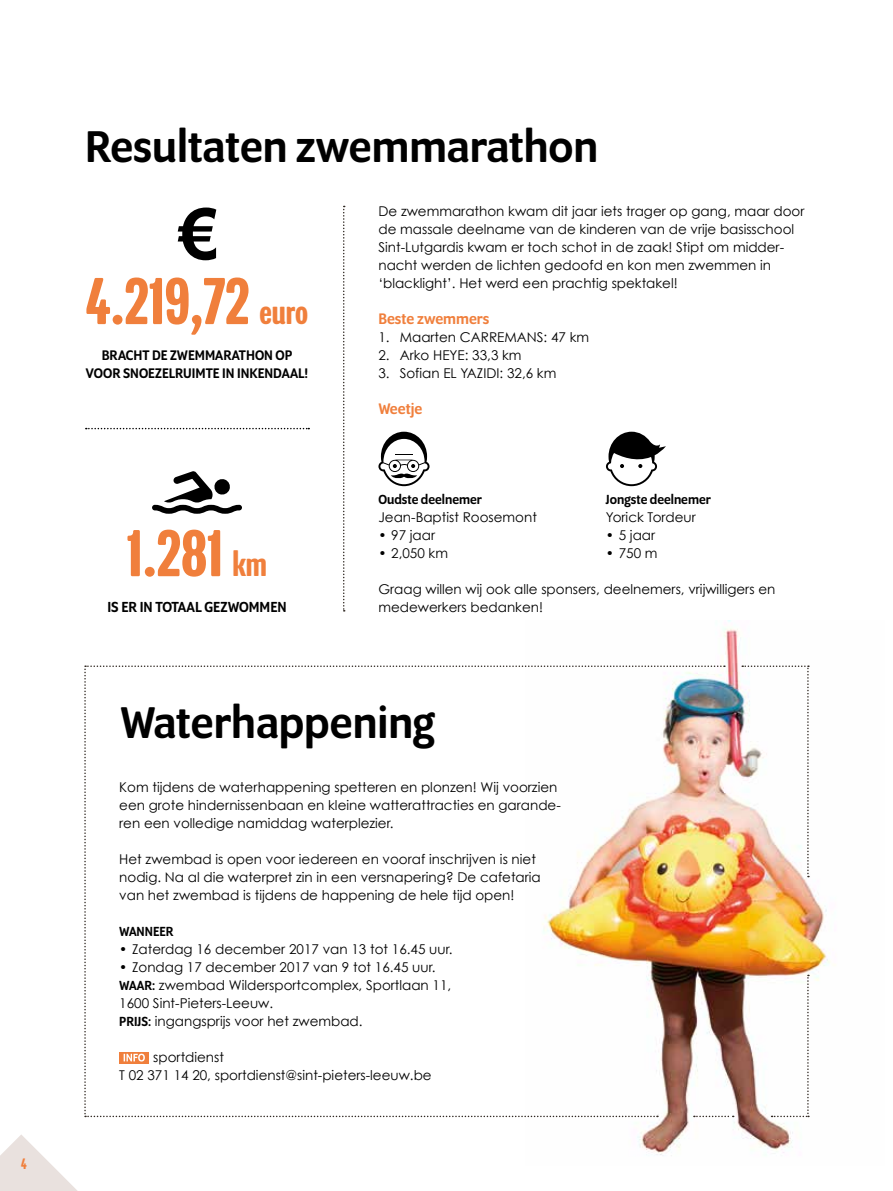
<style>
.page{position:relative;width:893px;height:1191px;background:#fff}
.page>*{position:absolute;margin:0;border:0;box-sizing:border-box;transform-origin:0 0}
.t1{font:500 72px "Program Nar OT";color:#f07f3c}
.t2{font:500 48px "Program OT";color:#000}
.t3{font:500 16.5px "Program OT";color:#f07f3c}
.t4{font:500 16.5px "Program Nar OT";color:#f07f3c}
.t5{font:500 15.75px "Program OT";color:#000}
.t6{font:500 15px/18px "Program OT";color:#000;text-align:center}
.t7{font:500 14.25px "Program OT";color:#000}
.t8{font:13.5px/18px "Century Gothic";color:#000}
.s1{font-size:36px}
.s2{font-family:"Program OT";font-weight:500;font-size:14.25px}
</style>
<div class="page">
<svg style="left:0;top:1135px;width:78px;height:56px"></svg>
<img style="left:525px;top:620px;width:305px;height:536px">
<svg style="left:152px;top:471px;width:90px;height:43px"></svg>
<svg style="left:343px;top:206px;width:2px;height:405px"></svg>
<svg style="left:606px;top:432px;width:60px;height:54px"></svg>
<svg style="left:178px;top:207px;width:38px;height:53px"></svg>
<svg style="left:86px;top:428px;width:223px;height:1px"></svg>
<svg style="left:378px;top:432px;width:52px;height:54px"></svg>
<svg style="left:742px;top:665px;width:67px;height:212px"></svg>
<svg style="left:84px;top:665px;width:650px;height:452px"></svg>
<svg style="left:772px;top:974px;width:37px;height:143px"></svg>
<p class="t4" style="left:21px;top:1154px;width:7px">4</p>
<h2 class="t2" style="left:85px;top:119px;width:515px">Resultaten zwemmarathon</h2>
<h1 class="t1" style="left:86px;top:262px;width:224px">4.219,72 <span class="s1">euro</span></h1>
<p class="t6" style="left:86px;top:346px;width:224px">BRACHT DE ZWEMMARATHON OP<br>VOOR SNOEZELRUIMTE IN INKENDAAL!</p>
<h1 class="t1" style="left:127px;top:514px;width:142px">1.281 <span class="s1">km</span></h1>
<p class="t5" style="left:107px;top:598px;width:181px">IS ER IN TOTAAL GEZWOMMEN</p>
<p class="t8" style="left:378px;top:202px;width:427px">De zwemmarathon kwam dit jaar iets trager op gang, maar door de massale deelname van de kinderen van de vrije basisschool Sint-Lutgardis kwam er toch schot in de zaak! Stipt om midder&shy;nacht werden de lichten gedoofd en kon men zwemmen in ‘blacklight’. Het werd een prachtig spektakel!</p>
<p class="t3" style="left:378px;top:309px;width:113px">Beste zwemmers</p>
<p class="t8" style="left:378px;top:328px;width:212px">1. Maarten CARREMANS: 47 km</p>
<p class="t8" style="left:378px;top:346px;width:145px">2. Arko HEYE: 33,3 km</p>
<p class="t8" style="left:378px;top:364px;width:179px">3. Sofian EL YAZIDI: 32,6 km</p>
<p class="t3" style="left:378px;top:399px;width:45px">Weetje</p>
<p class="t7" style="left:378px;top:491px;width:105px">Oudste deelnemer</p>
<p class="t8" style="left:378px;top:508px;width:160px">Jean-Baptist Roosemont</p>
<p class="t8" style="left:378px;top:526px;width:58px">• 97 jaar</p>
<p class="t8" style="left:378px;top:544px;width:71px">• 2,050 km</p>
<p class="t7" style="left:606px;top:491px;width:106px">Jongste deelnemer</p>
<p class="t8" style="left:606px;top:508px;width:91px">Yorick Tordeur</p>
<p class="t8" style="left:606px;top:526px;width:51px">• 5 jaar</p>
<p class="t8" style="left:606px;top:544px;width:53px">• 750 m</p>
<p class="t8" style="left:378px;top:580px;width:398px">Graag willen wij ook alle sponsers, deelnemers, vrijwilligers en medewerkers bedanken!</p>
<h2 class="t2" style="left:120px;top:695px;width:316px">Waterhappening</h2>
<p class="t8" style="left:119px;top:778px;width:443px">Kom tijdens de waterhappening spetteren en plonzen! Wij voorzien een grote hindernissenbaan en kleine watterattracties en garande&shy;ren een volledige namiddag waterplezier.</p>
<p class="t8" style="left:119px;top:850px;width:423px">Het zwembad is open voor iedereen en vooraf inschrijven is niet nodig. Na al die waterpret zin in een versnapering? De cafetaria van het zwembad is tijdens de happening de hele tijd open!</p>
<p class="t7" style="left:119px;top:923px;width:56px">WANNEER</p>
<p class="t8" style="left:119px;top:940px;width:335px">• Zaterdag 16 december 2017 van 13 tot 16.45 uur.</p>
<p class="t8" style="left:119px;top:958px;width:333px">• Zondag 17 december 2017 van 9 tot 16.45 uur.<br><span class="s2">WAAR:</span> zwembad Wildersportcomplex, Sportlaan 11, 1600 Sint-Pieters-Leeuw.<br><span class="s2">PRIJS:</span> ingangsprijs voor het zwembad.</p>
<p class="t8" style="left:119px;top:1048px;width:314px;text-indent:34px">sportdienst<br>T 02 371 14 20, sportdienst@sint-pieters-leeuw.be</p>
</div>
